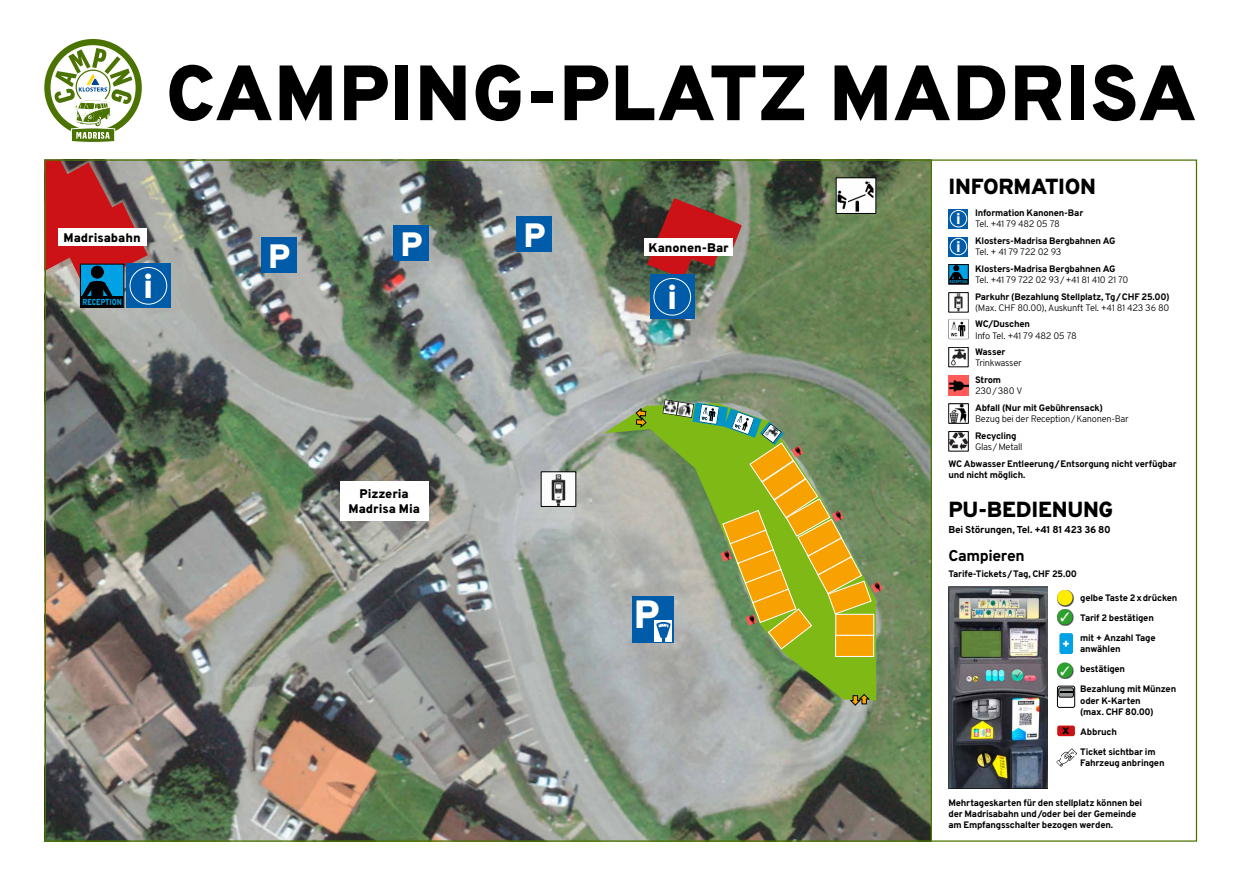
<style>
.page{position:relative;width:1241px;height:886px;background:#fff}
.page>*{position:absolute;margin:0;border:0;box-sizing:border-box;transform-origin:0 0}
.t1{font:800 78.12px "Overpass";letter-spacing:.01em;color:#000}
.t2{font:800 39.38px "Overpass";color:#fff}
.t3{font:800 33.75px "Overpass";color:#fff}
.t4{font:800 21.88px "Overpass";letter-spacing:-.015em;color:#000}
.t5{font:800 15.62px "Overpass";letter-spacing:-.025em;color:#000}
.t6{font:800 15.19px/27.8px "Overpass";color:#fff}
.t7{font:800 12.5px/15px "Overpass";letter-spacing:-.005em;color:#000;text-align:center}
.t8{font:800 12.5px "Overpass";color:#fff}
.t9{font:800 10px "Overpass";letter-spacing:-.025em;color:#000}
.t10{font:800 9.38px/20.1px "Overpass";letter-spacing:-.025em;color:#000}
.t11{font:300 9.38px "Overpass";letter-spacing:-.03em;color:#000}
.t12{font:800 8.75px "Overpass";color:#00a1e5;scale:.8 1}
.t13{font:800 3.94px "Overpass";color:#00a1e5;scale:.8 1}
</style>
<div class="page">
<img style="left:44px;top:159px;width:886px;height:683px">
<svg style="left:44px;top:39px;width:98px;height:104px"></svg>
<img style="left:948px;top:587px;width:99px;height:201px">
<hr style="left:930px;top:159px;width:1px;height:683px;background:#4b7301">
<div style="left:261px;top:237px;width:35px;height:36px;background:#005ba8"></div>
<div style="left:393px;top:226px;width:36px;height:35px;background:#005ba8"></div>
<div style="left:516px;top:217px;width:36px;height:35px;background:#005ba8"></div>
<div style="left:126px;top:264px;width:44px;height:44px;background:#005ba8"></div>
<div style="left:129px;top:267px;width:38px;height:38px;border:1px solid #fff;border-radius:50%"></div>
<div style="left:80px;top:264px;width:44px;height:44px;border:1px solid #000"></div>
<svg style="left:44px;top:160px;width:104px;height:136px;background:#934950"></svg>
<div style="left:91px;top:266px;width:13px;height:12px;background:#000;border-radius:50%"></div>
<div style="left:81px;top:296px;width:42px;height:11px;background:#000"></div>
<div style="left:58px;top:229px;width:88px;height:17px;background:#fff"></div>
<svg style="left:647px;top:198px;width:95px;height:81px;background:#924138"></svg>
<div style="left:644px;top:238px;width:89px;height:18px;background:#fff"></div>
<svg style="left:604px;top:403px;width:272px;height:297px;background:#a0ac8f"></svg>
<div style="left:835px;top:635px;width:38px;height:22px;background:#f7a200;border:1px solid #fff"></div>
<div style="left:650px;top:275px;width:44px;height:44px;background:#005ba8"></div>
<div style="left:653px;top:278px;width:38px;height:38px;border:1px solid #fff;border-radius:50%"></div>
<svg style="left:849px;top:693px;width:21px;height:13px"></svg>
<svg style="left:635px;top:407px;width:11px;height:21px"></svg>
<div style="left:340px;top:481px;width:88px;height:39px;background:#fff"></div>
<img style="left:837px;top:179px;width:37px;height:33px">
<div style="left:835px;top:177px;width:41px;height:37px;border:1px solid #000"></div>
<img style="left:542px;top:473px;width:32px;height:32px">
<div style="left:540px;top:471px;width:36px;height:36px;border:1px solid #000"></div>
<div style="left:632px;top:597px;width:41px;height:46px;background:#005ba8"></div>
<div style="left:654px;top:620px;width:18px;height:22px;background:#fff"></div>
<svg style="left:656px;top:399px;width:226px;height:251px;background:#9ba34f"></svg>
<svg style="left:948px;top:209px;width:20px;height:20px"></svg>
<div style="left:949px;top:210px;width:17px;height:17px;border:1px solid #fff;border-radius:50%"></div>
<svg style="left:948px;top:237px;width:20px;height:19px"></svg>
<div style="left:949px;top:238px;width:17px;height:17px;border:1px solid #fff;border-radius:50%"></div>
<div style="left:948px;top:265px;width:20px;height:19px;background:#00a1e5"></div>
<div style="left:948px;top:264px;width:20px;height:20px;border:1px solid #000"></div>
<svg style="left:949px;top:265px;width:13px;height:14px"></svg>
<div style="left:948px;top:279px;width:19px;height:5px;background:#000"></div>
<img style="left:954px;top:294px;width:9px;height:16px">
<div style="left:948px;top:292px;width:20px;height:20px;border:1px solid #000"></div>
<svg style="left:948px;top:319px;width:20px;height:20px"></svg>
<img style="left:950px;top:349px;width:16px;height:16px">
<div style="left:948px;top:347px;width:20px;height:20px;border:1px solid #000"></div>
<img style="left:948px;top:375px;width:20px;height:20px">
<img style="left:950px;top:433px;width:16px;height:16px">
<div style="left:948px;top:431px;width:20px;height:20px;border:1px solid #000"></div>
<img style="left:950px;top:405px;width:16px;height:16px">
<div style="left:948px;top:403px;width:20px;height:20px;border:1px solid #000"></div>
<div style="left:1056px;top:590px;width:17px;height:17px;background:#000;opacity:.75"></div>
<div style="left:1056px;top:590px;width:16px;height:15px;background:#ffed00;border-radius:50%"></div>
<div style="left:1056px;top:609px;width:17px;height:17px;background:#000;opacity:.75"></div>
<svg style="left:1056px;top:609px;width:16px;height:16px"></svg>
<div style="left:1056px;top:662px;width:17px;height:17px;background:#000;opacity:.75"></div>
<svg style="left:1056px;top:662px;width:16px;height:16px"></svg>
<div style="left:1059px;top:633px;width:13px;height:21px;background:#00a1e5;border-radius:2px"></div>
<div style="left:1056px;top:725px;width:18px;height:11px;background:#cc1216;border-radius:2px"></div>
<div style="left:1056px;top:686px;width:18px;height:22px;border:1px solid #000;border-radius:2px"></div>
<svg style="left:1058px;top:688px;width:15px;height:9px"></svg>
<div style="left:1058px;top:687px;width:15px;height:10px;border:1px solid #000;border-radius:2px"></div>
<svg style="left:1060px;top:692px;width:13px;height:1px"></svg>
<svg style="left:1056px;top:748px;width:20px;height:19px"></svg>
<svg style="left:1060px;top:613px;width:9px;height:9px"></svg>
<svg style="left:1060px;top:666px;width:9px;height:9px"></svg>
<h1 class="t1" style="left:166px;top:44px;width:1031px">CAMPING-PLATZ MADRISA</h1>
<h3 class="t7" style="left:63px;top:230px;width:79px">Madrisabahn</h3>
<p class="t12" style="left:82px;top:296px;width:51px">RECEPTION</p>
<h3 class="t3" style="left:143px;top:265px;width:12px">i</h3>
<h3 class="t3" style="left:268px;top:235px;width:23px">P</h3>
<h3 class="t3" style="left:400px;top:223px;width:23px">P</h3>
<h3 class="t3" style="left:523px;top:214px;width:23px">P</h3>
<h3 class="t7" style="left:348px;top:486px;width:73px">Pizzeria<br>Madrisa Mia</h3>
<h3 class="t7" style="left:648px;top:240px;width:82px">Kanonen-Bar</h3>
<h3 class="t3" style="left:667px;top:276px;width:12px">i</h3>
<h2 class="t2" style="left:633px;top:589px;width:27px">P</h2>
<h3 class="t4" style="left:948px;top:172px;width:149px">INFORMATION</h3>
<p class="t10" style="left:974px;top:203px;width:110px">Information Kanonen-Bar</p>
<p class="t11" style="left:974px;top:218px;width:86px">Tel. +41 79 482 05 78</p>
<p class="t10" style="left:974px;top:231px;width:142px">Klosters-Madrisa Bergbahnen AG</p>
<p class="t11" style="left:974px;top:246px;width:88px">Tel. + 41 79 722 02 93</p>
<p class="t10" style="left:974px;top:258px;width:142px">Klosters-Madrisa Bergbahnen AG</p>
<p class="t11" style="left:974px;top:274px;width:155px">Tel. +41 79 722 02 93/+41 81 410 21 70</p>
<p class="t10" style="left:974px;top:286px;width:196px">Parkuhr (Bezahlung Stellplatz, Tg/CHF 25.00)</p>
<p class="t11" style="left:974px;top:302px;width:196px">(Max. CHF 80.00), Auskunft Tel. +41 81 423 36 80</p>
<p class="t10" style="left:974px;top:314px;width:57px">WC/Duschen</p>
<p class="t11" style="left:974px;top:330px;width:103px">Info Tel. +41 79 482 05 78</p>
<p class="t10" style="left:974px;top:342px;width:32px">Wasser</p>
<p class="t11" style="left:974px;top:357px;width:48px">Trinkwasser</p>
<p class="t10" style="left:974px;top:370px;width:28px">Strom</p>
<p class="t11" style="left:974px;top:385px;width:49px">230/380 V</p>
<p class="t10" style="left:974px;top:398px;width:129px">Abfall (Nur mit Gebührensack)</p>
<p class="t11" style="left:974px;top:413px;width:155px">Bezug bei der Reception/Kanonen-Bar</p>
<p class="t10" style="left:974px;top:425px;width:43px">Recycling</p>
<p class="t11" style="left:974px;top:441px;width:49px">Glas/Metall</p>
<p class="t10" style="left:948px;top:458px;width:230px;line-height:11.2px">WC Abwasser Entleerung/Entsorgung nicht verfügbar und nicht möglich.</p>
<h3 class="t4" style="left:948px;top:496px;width:166px">PU-BEDIENUNG</h3>
<p class="t9" style="left:948px;top:523px;width:164px">Bei Störungen, Tel. +41 81 423 36 80</p>
<h3 class="t5" style="left:948px;top:546px;width:78px">Campieren</h3>
<p class="t10" style="left:948px;top:564px;width:130px">Tarife-Tickets/Tag, CHF 25.00</p>
<p class="t10" style="left:1080px;top:587px;width:99px">gelbe Taste 2xdrücken<br>Tarif 2 bestätigen<br>mit + Anzahl Tage</p>
<p class="t10" style="left:1080px;top:639px;width:97px">anwählen<br>bestätigen<br>Bezahlung mit Münzen</p>
<p class="t10" style="left:1080px;top:695px;width:75px;line-height:11.2px">oder K-Karten (max. CHF 80.00)</p>
<p class="t10" style="left:1080px;top:722px;width:77px">Abbruch<br>Ticket sichtbar im</p>
<p class="t10" style="left:1080px;top:753px;width:86px">Fahrzeug anbringen</p>
<p class="t10" style="left:948px;top:797px;width:195px;line-height:11.2px">Mehrtageskarten für den stellplatz können bei der Madrisabahn und/oder bei der Gemeinde am Empfangsschalter bezogen werden.</p>
<h3 class="t6" style="left:956px;top:205px;width:6px">i i</h3>
<p class="t13" style="left:949px;top:279px;width:24px">RECEPTION</p>
<h3 class="t8" style="left:1061px;top:636px;width:9px">+</h3>
<h3 class="t7" style="left:1061px;top:722px;width:9px">x</h3>
</div>
